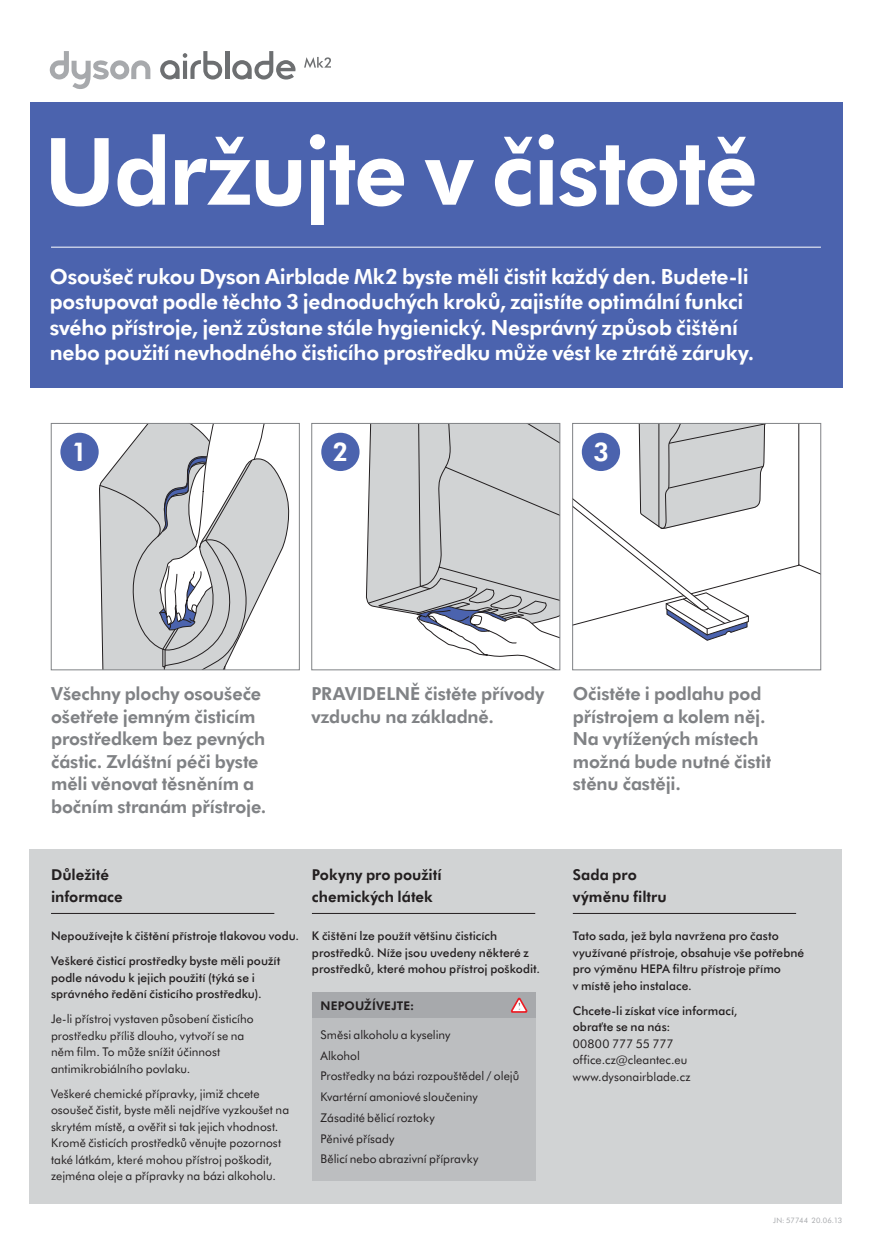
<style>
.page{position:relative;width:872px;height:1234px;background:#fff}
.page>*{position:absolute;margin:0;border:0;box-sizing:border-box;transform-origin:0 0}
.t1{font:800 93px "Futura BT";letter-spacing:-.025em;color:#fff}
.t2{font:800 25.8px "Futura BT";color:#fff}
.t3{font:800 21px/25.5px "Futura BT";letter-spacing:-.01em;color:#fff}
.t4{font:800 18px/22.5px "Futura BT";letter-spacing:-.01em;color:#808285}
.t5{font:800 15px/22.5px "Futura BT";color:#231f20}
.t6{font:12px/16.5px "Futura BT";letter-spacing:.005em;color:#231f20}
.t7{font:500 12px/16.5px "Futura BT";letter-spacing:.005em;color:#231f20}
.t8{font:800 12px "Futura BT";letter-spacing:.015em;color:#231f20}
.t9{font:7.5px "Futura BT";letter-spacing:.01em;color:#a7a9ac}
</style>
<div class="page">
<div style="left:30px;top:102px;width:812px;height:285px;background:#4b63ae"></div>
<hr style="left:51px;top:247px;width:770px;height:1px;background:#fff">
<svg style="left:366px;top:425px;width:192px;height:243px"></svg>
<div style="left:311px;top:423px;width:249px;height:247px;border:1px solid #808285"></div>
<svg style="left:574px;top:425px;width:245px;height:215px"></svg>
<hr style="left:658px;top:423px;width:1px;height:103px;background:#231f20">
<div style="left:572px;top:423px;width:249px;height:247px;border:1px solid #808285"></div>
<svg style="left:99px;top:463px;width:191px;height:114px"></svg>
<svg style="left:100px;top:425px;width:169px;height:243px"></svg>
<div style="left:51px;top:423px;width:248px;height:247px;border:1px solid #808285"></div>
<div style="left:60px;top:432px;width:39px;height:39px;background:#4b63ae;border-radius:50%"></div>
<div style="left:321px;top:432px;width:38px;height:39px;background:#4b63ae;border-radius:50%"></div>
<div style="left:582px;top:432px;width:38px;height:39px;background:#4b63ae;border-radius:50%"></div>
<svg style="left:160px;top:51px;width:62px;height:28px"></svg>
<hr style="left:225px;top:51px;width:4px;height:28px;background:#6d6f71">
<svg style="left:232px;top:51px;width:63px;height:28px"></svg>
<svg style="left:304px;top:57px;width:27px;height:11px"></svg>
<svg style="left:50px;top:51px;width:100px;height:38px"></svg>
<div style="left:30px;top:849px;width:812px;height:354px;background:#d1d3d4"></div>
<hr style="left:312px;top:912px;width:223px;height:1px;background:#231f20">
<hr style="left:573px;top:912px;width:223px;height:1px;background:#231f20">
<hr style="left:51px;top:912px;width:223px;height:1px;background:#231f20">
<div style="left:312px;top:1017px;width:223px;height:162px;background:#bcbec0"></div>
<div style="left:312px;top:992px;width:223px;height:25px;background:#a7a9ac"></div>
<svg style="left:511px;top:997px;width:16px;height:15px"></svg>
<h1 class="t1" style="left:44px;top:108px;width:715px">Udržujte v čistotě</h1>
<p class="t3" style="left:50px;top:263px;width:706px">Osoušeč rukou Dyson Airblade Mk2 byste měli čistit každý den. Budete-li postupovat podle těchto 3 jednoduchých kroků, zajistíte optimální funkci svého přístroje, jenž zůstane stále hygienický. Nesprávný způsob čištění nebo použití nevhodného čisticího prostředku může vést ke ztrátě záruky.</p>
<h2 class="t2" style="left:72px;top:434px;width:17px">1</h2>
<h2 class="t2" style="left:332px;top:434px;width:17px">2</h2>
<h2 class="t2" style="left:593px;top:434px;width:17px">3</h2>
<h3 class="t4" style="left:51px;top:682px;width:217px">Všechny plochy osoušeče ošetřete jemným čisticím prostředkem bez pevných částic. Zvláštní péči byste měli věnovat těsněním a bočním stranám přístroje.</h3>
<h3 class="t4" style="left:311px;top:682px;width:235px">PRAVIDELNĚ čistěte přívody vzduchu na základně.</h3>
<h3 class="t4" style="left:573px;top:682px;width:200px">Očistěte i podlahu pod přístrojem a kolem něj.<br>Na vytížených místech možná bude nutné čistit stěnu častěji.</h3>
<p class="t5" style="left:51px;top:862px;width:73px">Důležité informace</p>
<p class="t7" style="left:51px;top:922px;width:250px;line-height:25px">Nepoužívejte k čištění přístroje tlakovou vodu.<br>Veškeré čisticí prostředky byste měli použít</p>
<p class="t7" style="left:51px;top:968px;width:212px">podle návodu k jejich použití (týká se i správného ředění čisticího prostředku).</p>
<p class="t6" style="left:51px;top:1009px;width:204px">Je-li přístroj vystaven působení čisticího prostředku příliš dlouho, vytvoří se na něm film. To může snížit účinnost antimikrobiálního povlaku.</p>
<p class="t6" style="left:51px;top:1084px;width:240px">Veškeré chemické přípravky, jimiž chcete osoušeč čistit, byste měli nejdříve vyzkoušet na skrytém místě, a ověřit si tak jejich vhodnost.<br>Kromě čisticích prostředků věnujte pozornost také látkám, které mohou přístroj poškodit, zejména oleje a přípravky na bázi alkoholu.</p>
<p class="t5" style="left:312px;top:862px;width:131px">Pokyny pro použití chemických látek</p>
<p class="t7" style="left:312px;top:927px;width:230px">K čištění lze použít většinu čisticích prostředků. Níže jsou uvedeny některé z prostředků, které mohou přístroj poškodit.</p>
<p class="t8" style="left:320px;top:996px;width:95px">NEPOUŽÍVEJTE:</p>
<p class="t6" style="left:320px;top:1023px;width:200px;line-height:20.7px">Směsi alkoholu a kyseliny<br>Alkohol<br>Prostředky na bázi rozpouštědel / olejů<br>Kvartérní amoniové sloučeniny<br>Zásadité bělicí roztoky<br>Pěnivé přísady<br>Bělicí nebo abrazivní přípravky</p>
<p class="t5" style="left:573px;top:862px;width:95px">Sada pro výměnu filtru</p>
<p class="t7" style="left:573px;top:927px;width:233px">Tato sada, jež byla navržena pro často využívané přístroje, obsahuje vše potřebné pro výměnu HEPA filtru přístroje přímo<br>v místě jeho instalace.</p>
<p class="t7" style="left:573px;top:1001px;width:166px">Chcete-li získat více informací, obraťte se na nás:</p>
<p class="t6" style="left:573px;top:1034px;width:119px">00800 777 55 777 office.cz@cleantec.eu www.dysonairblade.cz</p>
<p class="t9" style="left:773px;top:1214px;width:70px">JN: 57744 20.06.13</p>
</div>
